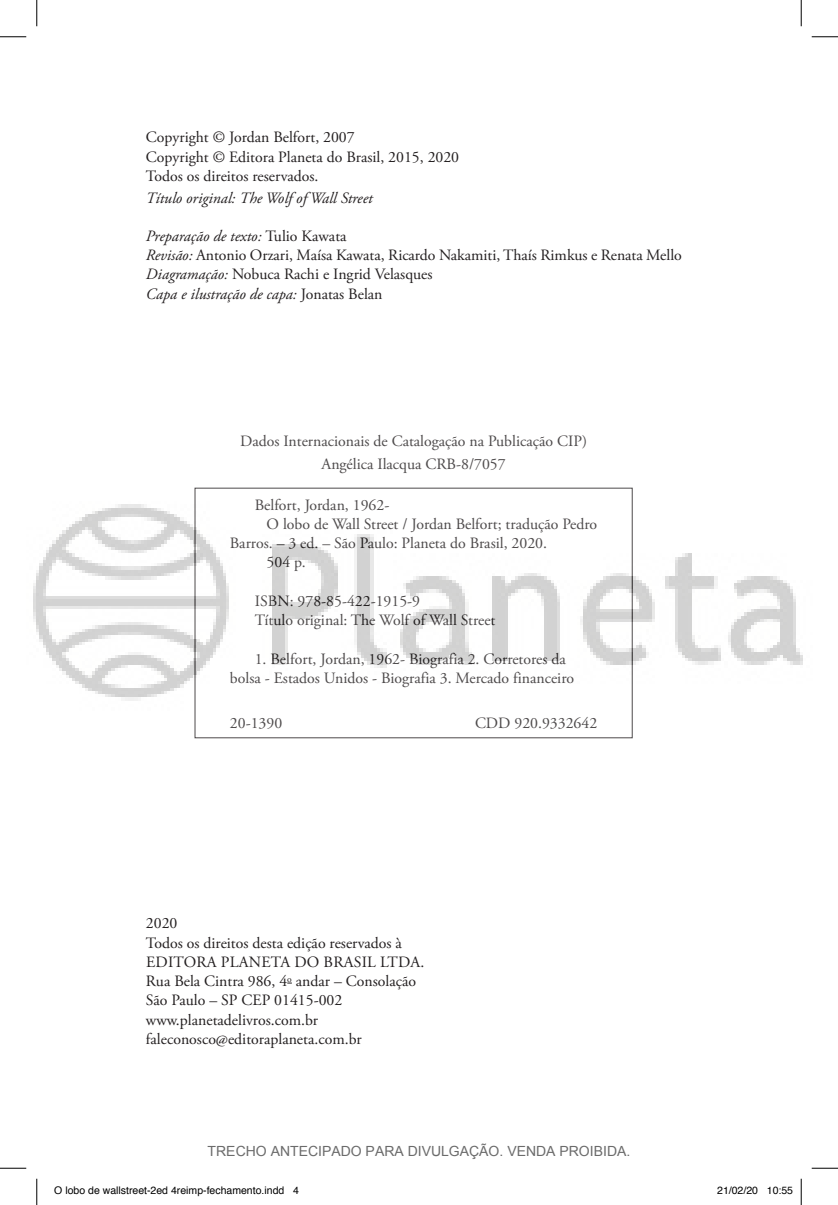
<style>
.page{position:relative;width:838px;height:1205px;background:#fff}
.page>*{position:absolute;margin:0;border:0;box-sizing:border-box;transform-origin:0 0}
.t1{font:15.75px/19.2px "Adobe Garamond Pro";color:#231f20}
.t2{font:15.75px "Adobe Garamond Pro";letter-spacing:-.025em;color:#231f20}
.t3{font:italic 15.75px "Adobe Garamond Pro";color:#231f20}
.t4{font:14px "Arial";color:#6b6b6b}
.t5{font:10.5px "Helvetica";color:#000}
.s1{font-style:italic}
</style>
<div class="page">
<svg style="left:0;top:36px;width:26px;height:1px"></svg>
<svg style="left:811px;top:36px;width:26px;height:1px"></svg>
<svg style="left:0;top:1167px;width:26px;height:1px"></svg>
<svg style="left:811px;top:1167px;width:26px;height:1px"></svg>
<svg style="left:36px;top:0;width:1px;height:26px"></svg>
<svg style="left:36px;top:1178px;width:1px;height:27px"></svg>
<svg style="left:800px;top:0;width:1px;height:26px"></svg>
<svg style="left:800px;top:1178px;width:1px;height:27px"></svg>
<img style="left:33px;top:487px;width:770px;height:252px">
<p class="t1" style="left:146px;top:128px;width:315px">Copyright © Jordan Belfort, 2007<br>Copyright © Editora Planeta do Brasil, 2015, 2020<br>Todos os direitos reservados.</p>
<p class="t3" style="left:146px;top:189px;width:228px">Título original: The Wolf of Wall Street</p>
<p class="t1" style="left:146px;top:227px;width:537px"><span class="s1">Preparação de texto:</span> Tulio Kawata<br><span class="s1">Revisão:</span> Antonio Orzari, Maísa Kawata, Ricardo Nakamiti, Thaís Rimkus e Renata Mello <span class="s1">Diagramação:</span> Nobuca Rachi e Ingrid Velasques<br><span class="s1">Capa e ilustração de capa:</span> Jonatas Belan</p>
<p class="t1" style="left:240px;top:431px;width:348px;line-height:22.4px;text-align:center">Dados Internacionais de Catalogação na Publicação CIP)<br>Angélica Ilacqua CRB-8/7057</p>
<p class="t1" style="left:255px;top:495px;width:135px">Belfort, Jordan, 1962-</p>
<p class="t2" style="left:266px;top:514px;width:332px">O lobo de Wall Street / Jordan Belfort; tradução Pedro</p>
<p class="t1" style="left:230px;top:534px;width:318px">Barros. – 3 ed. – São Paulo: Planeta do Brasil, 2020.</p>
<p class="t1" style="left:266px;top:553px;width:41px">504 p.</p>
<p class="t1" style="left:255px;top:592px;width:242px">ISBN: 978-85-422-1915-9<br>Título original: The Wolf of Wall Street</p>
<p class="t1" style="left:230px;top:649px;width:345px;text-indent:25px">1. Belfort, Jordan, 1962- Biografia 2. Corretores da bolsa - Estados Unidos - Biografia 3. Mercado financeiro</p>
<p class="t1" style="left:230px;top:713px;width:54px">20-1390</p>
<p class="t1" style="left:475px;top:713px;width:124px">CDD 920.9332642</p>
<p class="t1" style="left:146px;top:914px;width:280px">2020<br>Todos os direitos desta edição reservados à<br>EDITORA PLANETA DO BRASIL LTDA.<br>Rua Bela Cintra 986, 4<sup>o</sup> andar – Consolação<br>São Paulo – SP CEP 01415‑002 www.planetadelivros.com.br faleconosco@editoraplaneta.com.br</p>
<p class="t4" style="left:208px;top:1141px;width:424px">TRECHO ANTECIPADO PARA DIVULGAÇÃO. VENDA PROIBIDA.</p>
<p class="t5" style="left:54px;top:1182px;width:246px">O lobo de wallstreet-2ed 4reimp-fechamento.indd 4</p>
<p class="t5" style="left:717px;top:1182px;width:77px">21/02/20 10:55</p>
</div>
